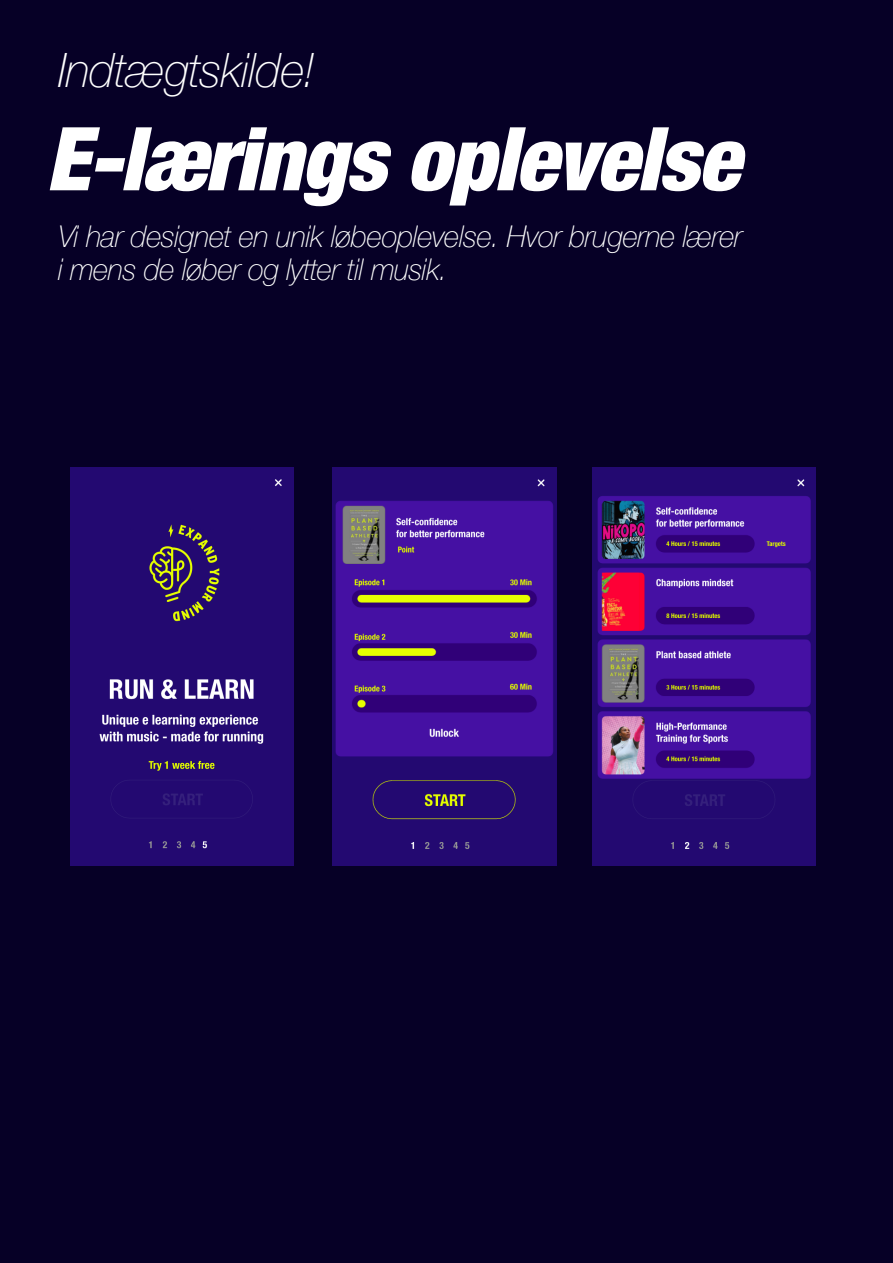
<style>
.page{position:relative;width:893px;height:1263px;background:#060026}
.page>*{position:absolute;margin:0;border:0;box-sizing:border-box;transform-origin:0 0}
.t1{font:italic 900 condensed 88.2px "Helvetica Neue";color:#fff}
.t2{font:italic 100 47.4px "Helvetica Neue";letter-spacing:-.015em;color:#fff}
.t3{font:italic 100 30px/33px "Helvetica Neue";letter-spacing:-.015em;color:#fff}
</style>
<div class="page">
<img style="left:70px;top:467px;width:224px;height:399px">
<img style="left:593px;top:467px;width:223px;height:398px">
<img style="left:332px;top:467px;width:224px;height:398px">
<h2 class="t2" style="left:58px;top:34px;width:257px">Indtægtskilde!</h2>
<h1 class="t1" style="left:46px;top:86px;width:723px">E-læringsoplevelse</h1>
<p class="t3" style="left:58px;top:218px;width:686px">Vi har designet en unik løbeoplevelse. Hvor brugerne lærer i mens de løber og lytter til musik.</p>
</div>
